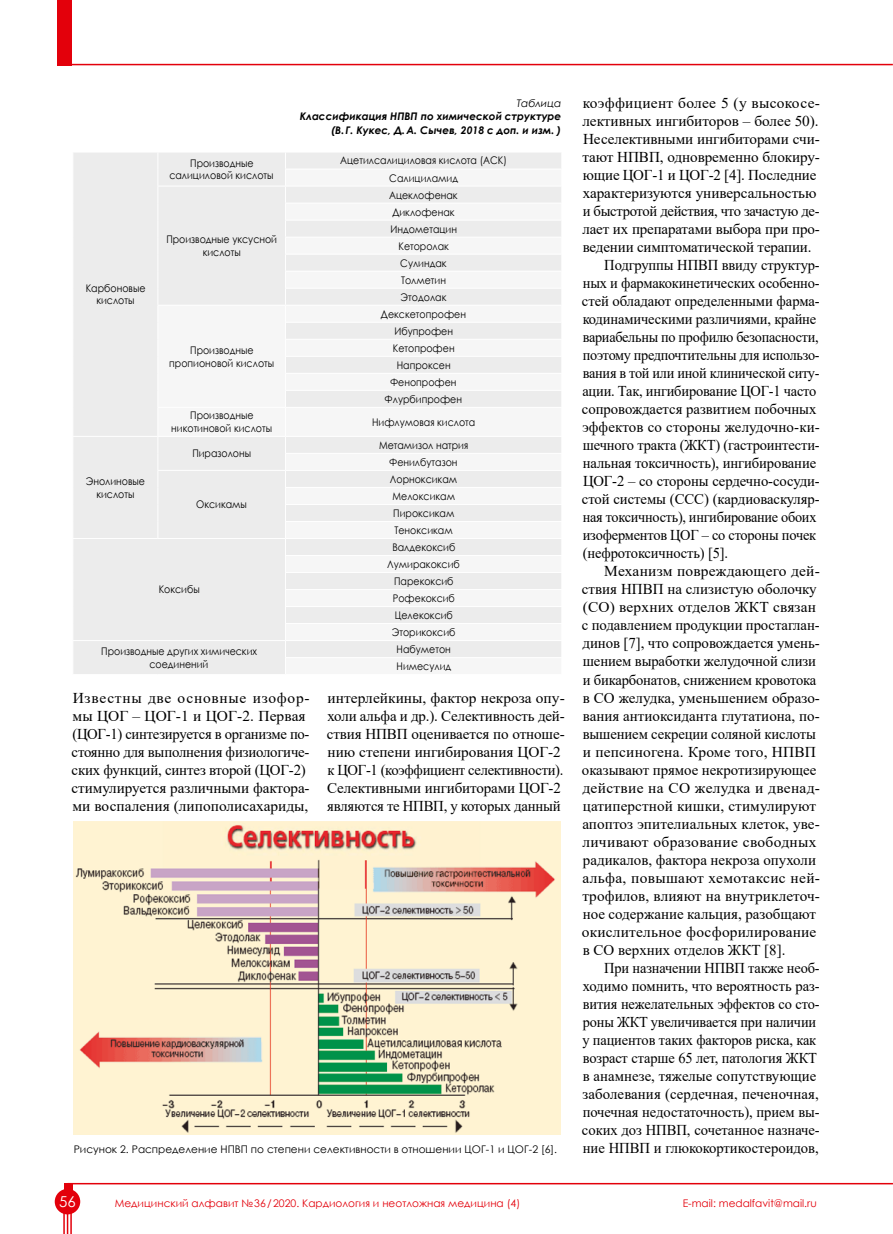
<style>
.page{position:relative;width:893px;height:1234px;background:#fff}
.page>*{position:absolute;margin:0;border:0;box-sizing:border-box;transform-origin:0 0}
.osn{font:15px/18px "Times New Roman";letter-spacing:-.005em;color:#000}
.osn-2{font:15px/18px "Times New Roman";letter-spacing:-.005em;color:#000;scale:.96 1}
.t1{font:15px "Century Gothic";color:#fff}
.tabl{font:10.5px/12.6px "Century Gothic";color:#000;text-align:center;scale:.9 1}
.t2{font:10.5px "Century Gothic";color:#e3000b}
.tabl_head{font:italic 700 10.5px/13.5px "Century Gothic";color:#000;text-align:right}
.ris{font:10.5px "Century Gothic";color:#000}
.tabl_head-2{font:italic 10.5px "Century Gothic";color:#000}
</style>
<div class="page">
<hr style="left:65px;top:64px;width:828px;height:1px;background:#e3000b">
<hr style="left:67px;top:1182px;width:826px;height:2px;background:#e3000b">
<div style="left:57px;top:0;width:15px;height:65px;background:#e3000b"></div>
<div style="left:55px;top:1188px;width:25px;height:26px;background:#e3000b;border-radius:50%"></div>
<div style="left:64px;top:1182px;width:8px;height:28px;background:#e3000b"></div>
<hr style="left:63px;top:1210px;width:2px;height:23px;background:#e3000b">
<hr style="left:70px;top:1210px;width:2px;height:23px;background:#e3000b">
<svg style="left:67px;top:1214px;width:1px;height:19px"></svg>
<img style="left:73px;top:821px;width:488px;height:312px">
<div style="left:73px;top:153px;width:488px;height:521px;background:#ececec"></div>
<svg style="left:158px;top:169px;width:403px;height:505px;fill:#ececec"></svg>
<hr style="left:285px;top:169px;width:277px;height:1px;background:#fff">
<hr style="left:158px;top:186px;width:127px;height:1px;background:#fff">
<hr style="left:285px;top:186px;width:277px;height:1px;background:#fff">
<hr style="left:285px;top:203px;width:277px;height:1px;background:#fff">
<hr style="left:285px;top:220px;width:277px;height:1px;background:#fff">
<hr style="left:285px;top:237px;width:277px;height:1px;background:#fff">
<hr style="left:285px;top:254px;width:277px;height:1px;background:#fff">
<hr style="left:285px;top:271px;width:277px;height:1px;background:#fff">
<hr style="left:285px;top:288px;width:277px;height:1px;background:#fff">
<hr style="left:158px;top:305px;width:127px;height:1px;background:#fff">
<hr style="left:285px;top:305px;width:277px;height:1px;background:#fff">
<hr style="left:285px;top:322px;width:277px;height:1px;background:#fff">
<hr style="left:285px;top:339px;width:277px;height:1px;background:#fff">
<hr style="left:285px;top:356px;width:277px;height:1px;background:#fff">
<hr style="left:285px;top:373px;width:277px;height:1px;background:#fff">
<hr style="left:285px;top:390px;width:277px;height:1px;background:#fff">
<hr style="left:158px;top:407px;width:127px;height:1px;background:#fff">
<hr style="left:285px;top:407px;width:277px;height:1px;background:#fff">
<hr style="left:72px;top:436px;width:86px;height:1px;background:#fff">
<hr style="left:158px;top:436px;width:127px;height:1px;background:#fff">
<hr style="left:285px;top:436px;width:277px;height:1px;background:#fff">
<hr style="left:285px;top:453px;width:277px;height:1px;background:#fff">
<hr style="left:158px;top:470px;width:127px;height:1px;background:#fff">
<hr style="left:285px;top:470px;width:277px;height:1px;background:#fff">
<hr style="left:285px;top:487px;width:277px;height:1px;background:#fff">
<hr style="left:285px;top:504px;width:277px;height:1px;background:#fff">
<svg style="left:158px;top:153px;width:1px;height:385px"></svg>
<hr style="left:285px;top:521px;width:277px;height:1px;background:#fff">
<hr style="left:72px;top:538px;width:86px;height:1px;background:#fff">
<hr style="left:158px;top:538px;width:127px;height:1px;background:#fff">
<hr style="left:285px;top:538px;width:277px;height:1px;background:#fff">
<hr style="left:285px;top:555px;width:277px;height:1px;background:#fff">
<hr style="left:285px;top:572px;width:277px;height:1px;background:#fff">
<hr style="left:285px;top:589px;width:277px;height:1px;background:#fff">
<hr style="left:285px;top:606px;width:277px;height:1px;background:#fff">
<hr style="left:285px;top:623px;width:277px;height:1px;background:#fff">
<hr style="left:72px;top:640px;width:86px;height:1px;background:#fff">
<hr style="left:158px;top:640px;width:127px;height:1px;background:#fff">
<hr style="left:285px;top:640px;width:277px;height:1px;background:#fff">
<hr style="left:285px;top:657px;width:277px;height:1px;background:#fff">
<svg style="left:285px;top:153px;width:1px;height:521px"></svg>
<p class="tabl_head-2" style="left:517px;top:96px;width:46px">Таблица</p>
<p class="tabl_head" style="left:300px;top:109px;width:263px">Классификация НПВП по химической структуре (В. Г. Кукес, Д.А. Сычев, 2018 с доп. и изм. )</p>
<p class="tabl" style="left:86px;top:281px;width:68px">Карбоновые кислоты</p>
<p class="tabl" style="left:86px;top:474px;width:67px">Энолиновые кислоты</p>
<p class="tabl" style="left:169px;top:156px;width:117px">Производные салициловой кислоты</p>
<p class="tabl" style="left:340px;top:154px;width:187px">Ацетилсалициловая кислота (АСК)</p>
<p class="tabl" style="left:389px;top:171px;width:78px">Салициламид</p>
<p class="tabl" style="left:166px;top:233px;width:125px">Производные уксусной кислоты</p>
<p class="tabl" style="left:169px;top:343px;width:118px">Производные пропионовой кислоты</p>
<p class="tabl" style="left:389px;top:188px;width:78px">Ацеклофенак</p>
<p class="tabl" style="left:392px;top:205px;width:71px">Диклофенак</p>
<p class="tabl" style="left:390px;top:222px;width:76px">Индометацин</p>
<p class="tabl" style="left:398px;top:239px;width:58px">Кеторолак</p>
<p class="tabl" style="left:400px;top:256px;width:53px">Сулиндак</p>
<p class="tabl" style="left:401px;top:273px;width:51px">Толметин</p>
<p class="tabl" style="left:401px;top:290px;width:52px">Этодолак</p>
<p class="tabl" style="left:381px;top:307px;width:96px">Декскетопрофен</p>
<p class="tabl" style="left:394px;top:324px;width:67px">Ибупрофен</p>
<p class="tabl" style="left:393px;top:341px;width:70px">Кетопрофен</p>
<p class="tabl" style="left:397px;top:358px;width:61px">Напроксен</p>
<p class="tabl" style="left:390px;top:375px;width:75px">Фенопрофен</p>
<p class="tabl" style="left:385px;top:392px;width:88px">Флурбипрофен</p>
<p class="tabl" style="left:171px;top:409px;width:114px">Производные никотиновой кислоты</p>
<p class="tabl" style="left:372px;top:415px;width:116px">Нифлумовая кислота</p>
<p class="tabl" style="left:192px;top:447px;width:67px">Пиразолоны</p>
<p class="tabl" style="left:196px;top:498px;width:58px">Оксикамы</p>
<p class="tabl" style="left:159px;top:583px;width:47px">Коксибы</p>
<p class="tabl" style="left:379px;top:438px;width:101px">Метамизол натрия</p>
<p class="tabl" style="left:389px;top:455px;width:77px">Фенилбутазон</p>
<p class="tabl" style="left:390px;top:472px;width:76px">Лорноксикам</p>
<p class="tabl" style="left:393px;top:489px;width:71px">Мелоксикам</p>
<p class="tabl" style="left:393px;top:506px;width:69px">Пироксикам</p>
<p class="tabl" style="left:394px;top:523px;width:66px">Теноксикам</p>
<p class="tabl" style="left:392px;top:540px;width:71px">Валдекоксиб</p>
<p class="tabl" style="left:387px;top:557px;width:82px">Лумиракоксиб</p>
<p class="tabl" style="left:394px;top:574px;width:68px">Парекоксиб</p>
<p class="tabl" style="left:393px;top:591px;width:70px">Рофекоксиб</p>
<p class="tabl" style="left:395px;top:608px;width:66px">Целекоксиб</p>
<p class="tabl" style="left:392px;top:625px;width:72px">Эторикоксиб</p>
<p class="tabl" style="left:101px;top:645px;width:175px">Производные других химических соединений</p>
<p class="tabl" style="left:397px;top:642px;width:62px">Набуметон</p>
<p class="tabl" style="left:397px;top:659px;width:62px">Нимесулид</p>
<p class="osn" style="left:72px;top:688px;width:240px">Известны две основные изофор&shy;мы ЦОГ – ЦОГ‑1 и ЦОГ‑2. Первая (ЦОГ‑1) синтезируется в организме по&shy;стоянно для выполнения физиологиче&shy;ских функций, синтез второй (ЦОГ‑2) стимулируется различными фактора&shy;ми воспаления (липополисахариды,</p>
<p class="osn" style="left:327px;top:688px;width:240px">интерлейкины, фактор некроза опу&shy;холи альфа и др.). Селективность дей&shy;ствия НПВП оценивается по отноше&shy;нию степени ингибирования ЦОГ‑2 к ЦОГ‑1 (коэффициент селективности).<br>Селективными ингибиторами ЦОГ‑2 являются те НПВП, у которых данный</p>
<p class="osn" style="left:582px;top:94px;width:239px">коэффициент более 5 (у высокосе&shy;лективных ингибиторов – более 50).<br>Неселективными ингибиторами счи&shy;тают НПВП, одновременно блокиру&shy;ющие ЦОГ‑1 и ЦОГ‑2 [4]. Последние характеризуются универсальностью и быстротой действия, что зачастую де&shy;лает их препаратами выбора при про&shy;ведении симптоматической терапии.</p>
<p class="osn" style="left:582px;top:256px;width:239px;text-indent:22px">Подгруппы НПВП ввиду структур&shy;ных и фармакокинетических особенно&shy;стей обладают определенными фарма&shy;кодинамическими различиями, крайне вариабельны по профилю безопасности, поэтому предпочтительны для использо&shy;вания в той или иной клинической ситу&shy;ации. Так, ингибирование ЦОГ‑1 часто сопровождается развитием побочных эффектов со стороны желудочно-ки&shy;шечного тракта (ЖКТ) (гастроинтести&shy;нальная токсичность), ингибирование ЦОГ‑2 – со стороны сердечно-сосуди&shy;стой системы (ССС) (кардиоваскуляр&shy;ная токсичность), ингибирование обоих изоферментов ЦОГ – со стороны почек (нефротоксичность) [5].</p>
<p class="osn" style="left:582px;top:562px;width:240px;text-indent:22px">Механизм повреждающего дей&shy;ствия НПВП на слизистую оболочку (СО) верхних отделов ЖКТ связан с подавлением продукции простаглан&shy;динов [7], что сопровождается умень&shy;шением выработки желудочной слизи и бикарбонатов, снижением кровотока в СО желудка, уменьшением образо&shy;вания антиоксиданта глутатиона, по&shy;вышением секреции соляной кислоты и пепсиногена. Кроме того, НПВП оказывают прямое некротизирующее действие на СО желудка и двенад&shy;цатиперстной кишки, стимулируют апоптоз эпителиальных клеток, уве&shy;личивают образование свободных радикалов, фактора некроза опухоли альфа, повышают хемотаксис ней&shy;трофилов, влияют на внутриклеточ&shy;ное содержание кальция, разобщают окислительное фосфорилирование в СО верхних отделов ЖКТ [8].</p>
<p class="osn-2" style="left:582px;top:958px;width:249px;text-indent:22px">При назначении НПВП также необ&shy;ходимо помнить, что вероятность раз&shy;вития нежелательных эффектов со сто&shy;роны ЖКТ увеличивается при наличии у пациентов таких факторов риска, как возраст старше 65 лет, патология ЖКТ в анамнезе, тяжелые сопутствующие заболевания (сердечная, печеночная, почечная недостаточность), прием вы&shy;соких доз НПВП, сочетанное назначе-</p>
<p class="ris" style="left:74px;top:1141px;width:485px">Рисунок 2. Распределение НПВП по степени селективности в отношении ЦОГ‑1 и ЦОГ‑2 [6].</p>
<p class="osn" style="left:583px;top:1138px;width:238px">ние НПВП и глюкокортикостероидов,</p>
<p class="t1" style="left:59px;top:1190px;width:18px">56</p>
<p class="t2" style="left:115px;top:1195px;width:407px">Медицинский алфавит №36/2020. Кардиология и неотложная медицина (4)</p>
<p class="t2" style="left:683px;top:1195px;width:136px">E-mail: medalfavit@mail.ru</p>
</div>
